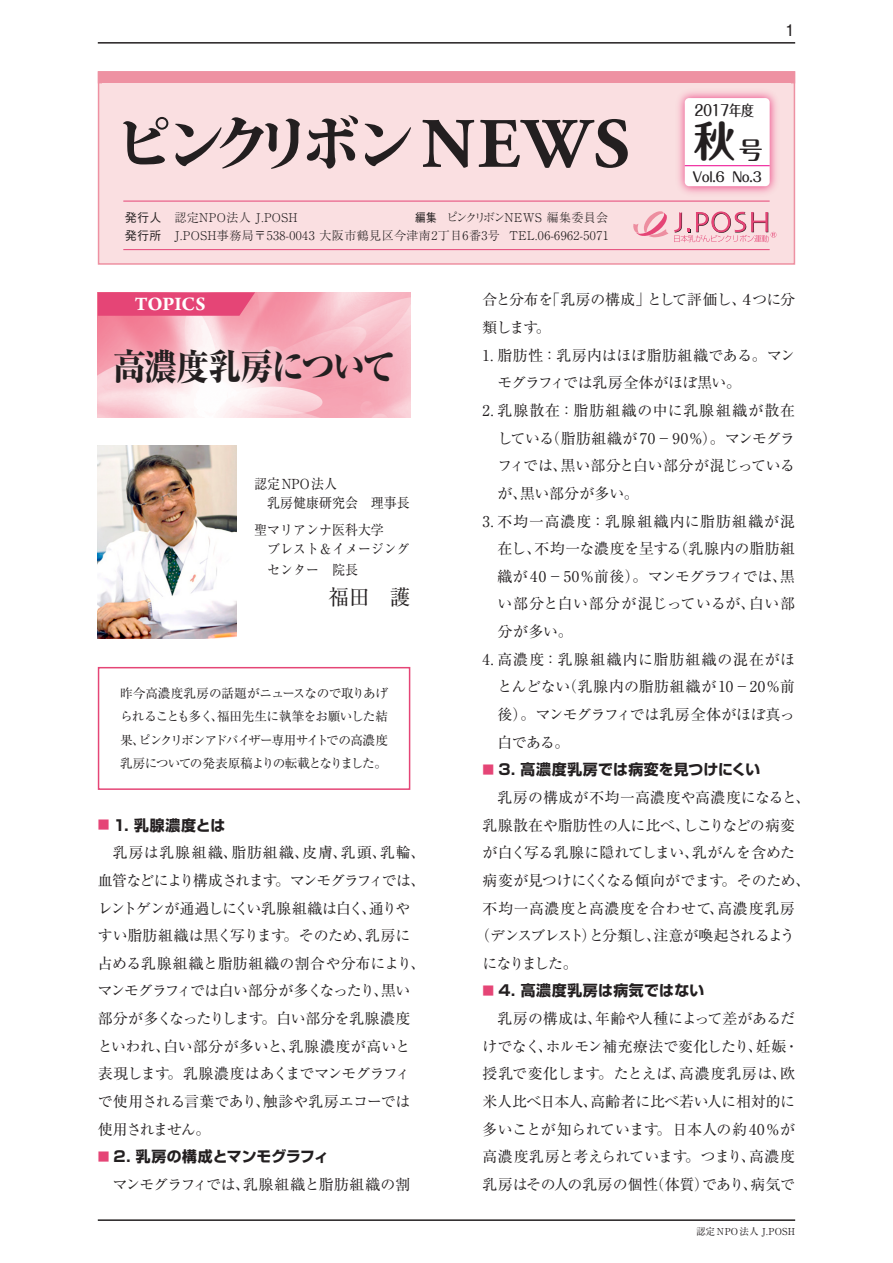
<style>
.page{position:relative;width:893px;height:1263px;background:#fff}
.page>*{position:absolute;margin:0;border:0;box-sizing:border-box;transform-origin:0 0}
.t1{font:800 59.25px "Koz Min Pro";letter-spacing:-.2em;color:#231f20}
.t2{font:700 42px "Maru Fo Pro";color:#231f20}
.t3{font:800 36.3px "Ryumin Pro";letter-spacing:-.045em;color:#231f20;scale:.91 1}
.t4{font:21.3px "Ryumin Pro";color:#231f20;scale:.96 1}
.t5{font:700 20.25px "Arno Pro";letter-spacing:-.01em;color:#fff}
.t6{font:500 15.9px "Gothic BBB Pro";color:#231f20}
.t7{font:500 15px "Maru Fo Pro";letter-spacing:-.05em;color:#231f20;scale:.87 1}
.t8{font:14.85px/27.6px "Ryumin Pro";letter-spacing:-.015em;color:#231f20;text-align:justify}
.t9{font:14.85px/27.6px "Ryumin Pro";letter-spacing:-.035em;color:#231f20}
.t10{font:700 14.85px "Shin Go Pro";letter-spacing:.015em;color:#231f20}
.t11{font:14.85px/27.6px "Ryumin Pro";letter-spacing:-.055em;color:#231f20}
.t12{font:14.85px "Ryumin Pro";letter-spacing:-.075em;color:#231f20}
.t13{font:14.85px "Ryumin Pro";letter-spacing:.015em;color:#231f20}
.t14{font:14.85px "Ryumin Pro";letter-spacing:.035em;color:#231f20}
.t15{font:700 14.85px "Shin Go Pro";letter-spacing:-.005em;color:#231f20}
.t16{font:13.8px/19.2px "Ryumin Pro";color:#231f20;scale:.94 1}
.t17{font:500 13.5px "Maru Fo Pro";color:#231f20}
.t18{font:12.75px/23.4px "Ryumin Pro";letter-spacing:-.085em;color:#231f20;text-align:justify}
.t19{font:300 12px/18px "Ryumin Pro";letter-spacing:.035em;color:#231f20}
.t20{font:9.6px "Ryumin Pro";letter-spacing:.025em;color:#231f20}
.s1{font-family:"Adobe Garamond Pro";font-weight:700;font-size:70.65px}
.s2{font-family:"Gothic BBB Pro";font-weight:500}
.s3{font-size:24px}
.s4{font-size:11.7px;color:#e54576}
</style>
<div class="page">
<hr style="left:98px;top:42px;width:697px;height:2px;background:#231f20">
<hr style="left:98px;top:1219px;width:697px;height:2px;background:#231f20">
<div style="left:98px;top:71px;width:697px;height:194px;background:#fadfe1;border:2px solid #ee91a2"></div>
<div style="left:98px;top:71px;width:697px;height:12px;background:#ee91a2"></div>
<img style="left:678px;top:91px;width:99px;height:103px">
<div style="left:685px;top:98px;width:85px;height:88px;background:#fff;border-radius:4px"></div>
<hr style="left:685px;top:165px;width:85px;height:1px;background:#ed028c">
<hr style="left:123px;top:201px;width:647px;height:1px;background:#e54576">
<hr style="left:123px;top:249px;width:647px;height:1px;background:#e54576">
<svg style="left:674px;top:211px;width:102px;height:31px"></svg>
<svg style="left:633px;top:211px;width:35px;height:26px"></svg>
<img style="left:98px;top:445px;width:139px;height:194px">
<div style="left:98px;top:667px;width:312px;height:123px;border:2px solid #e54576"></div>
<img style="left:98px;top:292px;width:312px;height:126px">
<svg style="left:98px;top:292px;width:157px;height:24px;background:#e64b79"></svg>
<h1 class="t1" style="left:114px;top:100px;width:517px">ピンクリボン <span class="s1">NEWS</span></h1>
<p class="t19" style="left:415px;top:207px;width:194px"><span class="s2">編集　</span>ピンクリボンNEWS 編集委員会</p>
<p class="t19" style="left:125px;top:207px;width:485px"><span class="s2">発行人　</span>認定NPO法人 J.POSH<br><span class="s2">発行所　</span>J.POSH事務局〒538-0043 大阪市鶴見区今津南2丁目6番3号 TEL.06-6962-5071</p>
<p class="t6" style="left:785px;top:18px;width:12px">1</p>
<p class="t7" style="left:694px;top:98px;width:70px">2017年度</p>
<h2 class="t2" style="left:694px;top:108px;width:71px">秋<span class="s3">号</span></h2>
<p class="t17" style="left:692px;top:166px;width:71px">Vol.6 No.3</p>
<h3 class="t5" style="left:135px;top:292px;width:72px">TOPICS</h3>
<h3 class="t3" style="left:113px;top:338px;width:312px">高濃度乳房について</h3>
<p class="t16" style="left:267px;top:473px;width:154px;text-indent:-13px">認定NPO法人<br>乳房健康研究会　理事長</p>
<p class="t16" style="left:254px;top:519px;width:167px">聖マリアンナ医科大学<br>　ブレスト＆イメージング</p>
<p class="t16" style="left:254px;top:559px;width:112px">　センター　院長</p>
<h3 class="t4" style="left:329px;top:580px;width:87px">福田　護</h3>
<p class="t18" style="left:120px;top:681px;width:269px">昨今高濃度乳房の話題がニュースなので取りあげられることも多く、福田先生に執筆をお願いした結果、ピンクリボンアドバイザー専用サイトでの高濃度乳房についての発表原稿よりの転載となりました。</p>
<p class="t10" style="left:98px;top:813px;width:129px"><span class="s4">■</span> 1. 乳腺濃度とは</p>
<p class="t9" style="left:98px;top:838px;width:329px;text-indent:15px">乳房は乳腺組織、脂肪組織、皮膚、乳頭、乳輪、血管などにより構成されます。マンモグラフィでは、レントゲンが通過しにくい乳腺組織は白く、通りやすい脂肪組織は黒く写ります。そのため、乳房に占める乳腺組織と脂肪組織の割合や分布により、マンモグラフィでは白い部分が多くなったり、黒い部分が多くなったりします。白い部分を乳腺濃度といわれ、白い部分が多いと、乳腺濃度が高いと表現します。乳腺濃度はあくまでマンモグラフィで使用される言葉であり、触診や乳房エコーでは使用されません。</p>
<p class="t15" style="left:98px;top:1145px;width:232px"><span class="s4">■</span> 2. 乳房の構成とマンモグラフィ</p>
<p class="t8" style="left:113px;top:1169px;width:299px">マンモグラフィでは、乳腺組織と脂肪組織の割</p>
<p class="t11" style="left:483px;top:285px;width:314px">合と分布を「乳房の構成」として評価し、４つに分類します。</p>
<p class="t8" style="left:497px;top:340px;width:299px;text-indent:-15px">1. 脂肪性：乳房内はほぼ脂肪組織である。マンモグラフィでは乳房全体がほぼ黒い。</p>
<p class="t8" style="left:497px;top:396px;width:299px;text-indent:-15px">2. 乳腺散在：脂肪組織の中に乳腺組織が散在している（脂肪組織が 70－90％）。マンモグラフィでは、黒い部分と白い部分が混じっているが、黒い部分が多い。</p>
<p class="t8" style="left:497px;top:506px;width:299px;text-indent:-15px">3. 不均一高濃度：乳腺組織内に脂肪組織が混在し、不均一な濃度を呈する（乳腺内の脂肪組織が 40－50％前後）。マンモグラフィでは、黒い部分と白い部分が混じっているが、白い部分が多い。</p>
<p class="t8" style="left:497px;top:644px;width:299px;text-indent:-15px">4. 高濃度：乳腺組織内に脂肪組織の混在がほとんどない（乳腺内の脂肪組織が10－20％前後）。マンモグラフィでは乳房全体がほぼ真っ白である。</p>
<p class="t10" style="left:483px;top:758px;width:279px"><span class="s4">■</span> 3. 高濃度乳房では病変を見つけにくい</p>
<p class="t13" style="left:497px;top:786px;width:314px">乳房の構成が不均一高濃度や高濃度になると、</p>
<p class="t8" style="left:483px;top:810px;width:314px">乳腺散在や脂肪性の人に比べ、しこりなどの病変</p>
<p class="t8" style="left:483px;top:838px;width:314px">が白く写る乳腺に隠れてしまい、乳がんを含めた</p>
<p class="t8" style="left:483px;top:865px;width:329px">病変が見つけにくくなる傾向がでます。そのため、</p>
<p class="t14" style="left:483px;top:896px;width:314px">不均一高濃度と高濃度を合わせて、高濃度乳房</p>
<p class="t12" style="left:475px;top:924px;width:321px">（デンスブレスト）と分類し、注意が喚起されるよう</p>
<p class="t8" style="left:483px;top:948px;width:96px">になりました。</p>
<p class="t10" style="left:483px;top:979px;width:223px"><span class="s4">■</span> 4. 高濃度乳房は病気ではない</p>
<p class="t8" style="left:483px;top:1004px;width:318px;text-align:left;text-indent:15px">乳房の構成は、年齢や人種によって差があるだけでなく、ホルモン補充療法で変化したり、妊娠・授乳で変化します。たとえば、高濃度乳房は、欧米人比べ日本人、高齢者に比べ若い人に相対的に多いことが知られています。日本人の約40％が高濃度乳房と考えられています。つまり、高濃度乳房はその人の乳房の個性（体質）であり、病気で</p>
<p class="t20" style="left:696px;top:1224px;width:101px">認定 NPO法人 J.POSH</p>
</div>
